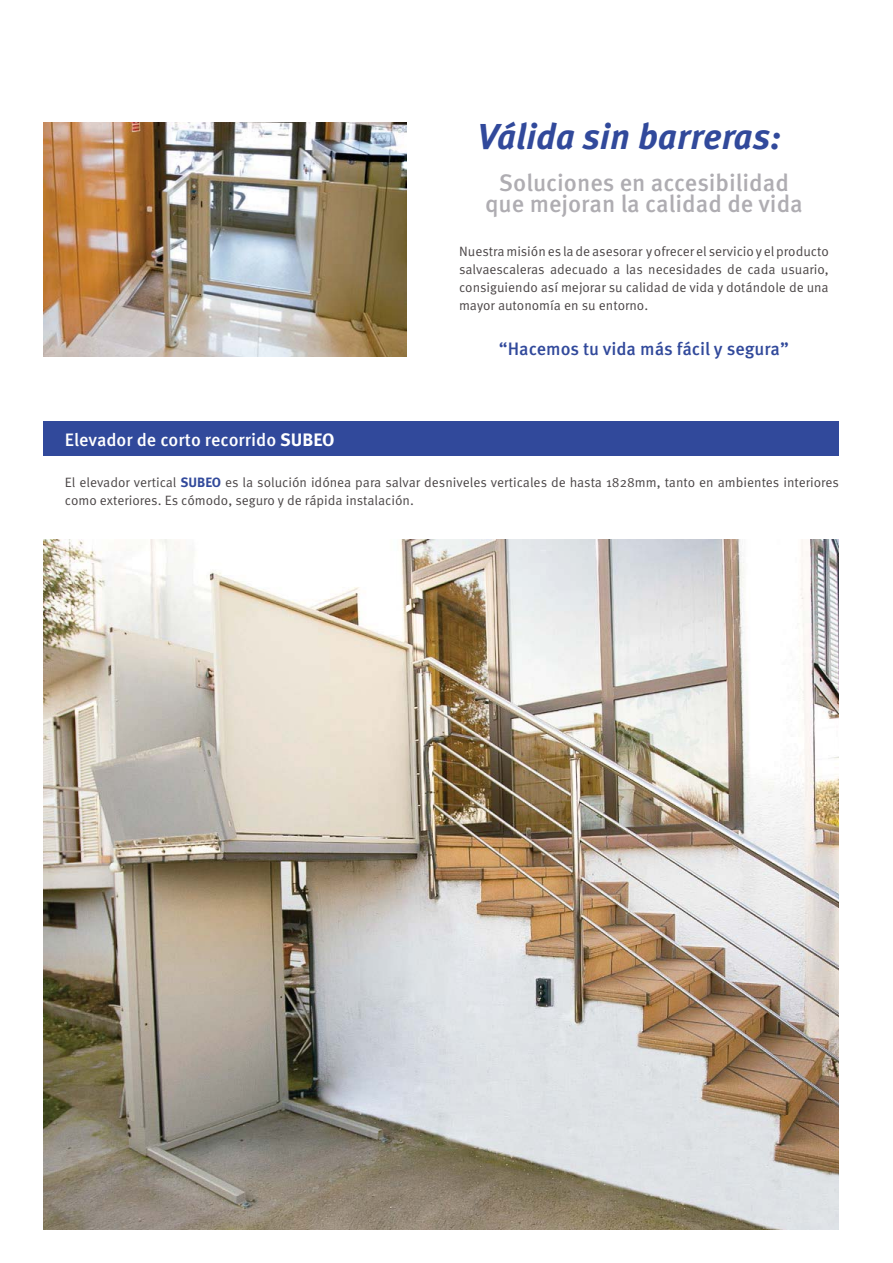
<style>
.page{position:relative;width:893px;height:1263px;background:#fff}
.page>*{position:absolute;margin:0;border:0;box-sizing:border-box;transform-origin:0 0}
.t1{font:italic 700 36px "Meta Pro";color:#31499b}
.t2{font:500 24px/21px "Meta Pro";color:#afadb2;text-align:center}
.t3{font:500 18px "Meta Pro";color:#31499b}
.t4{font:500 18px "Meta Pro";color:#fff}
.t5{font:13.5px/18px "Meta Pro";color:#4b4647;text-align:justify}
.s1{font-weight:700}
.s2{font-weight:700;color:#31499b}
</style>
<div class="page">
<img style="left:44px;top:539px;width:795px;height:691px">
<div style="left:44px;top:422px;width:795px;height:34px;background:#31499b"></div>
<img style="left:44px;top:122px;width:362px;height:234px">
<h1 class="t1" style="left:477px;top:116px;width:306px">Válida sin barreras:</h1>
<h2 class="t2" style="left:485px;top:174px;width:319px">Soluciones en accesibilidad que mejoran la calidad de vida</h2>
<p class="t5" style="left:459px;top:244px;width:371px">Nuestra misión es la de asesorar y ofrecer el servicio y el producto salvaescaleras adecuado a las necesidades de cada usuario, consiguiendo así mejorar su calidad de vida y dotándole de una mayor autonomía en su entorno.</p>
<h3 class="t4" style="left:65px;top:433px;width:271px">Elevador de corto recorrido <span class="s1">SUBEO</span></h3>
<h3 class="t3" style="left:499px;top:342px;width:291px">“Hacemos tu vida más fácil y segura”</h3>
<p class="t5" style="left:65px;top:475px;width:776px">El elevador vertical <span class="s2">SUBEO</span> es la solución idónea para salvar desniveles verticales de hasta 1828mm, tanto en ambientes interiores como exteriores. Es cómodo, seguro y de rápida instalación.</p>
</div>
